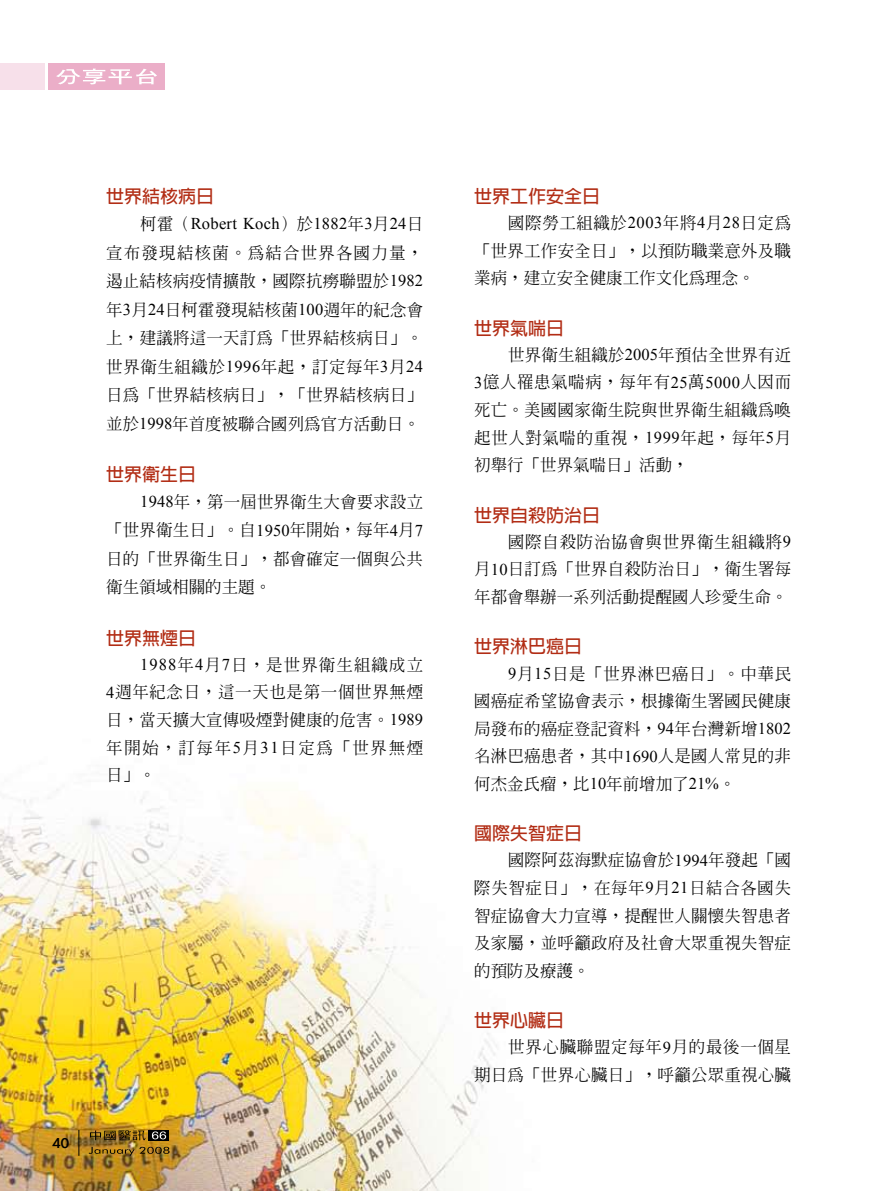
<style>
.page{position:relative;width:893px;height:1191px;background:#fff}
.page>*{position:absolute;margin:0;border:0;box-sizing:border-box;transform-origin:0 0}
.t1{font:700 18px "Lin Gothic";color:#b22d15}
.t2{font:500 16.5px/27.6px "Inn Ming";letter-spacing:.01em;color:#000;text-align:justify}
.t3{font:500 16.5px/27.6px "Inn Ming";letter-spacing:.04em;color:#000;text-align:right}
.t4{font:16.5px "Times New Roman";letter-spacing:.015em;color:#000}
.t5{font:16.2px "Li Gothic Med";color:#000;scale:1.11 1}
.s1{font-family:"Inn Ming";font-weight:500}
.s2{font-family:"Times New Roman";font-weight:400}
</style>
<div class="page">
<img style="left:0;top:63px;width:497px;height:1128px">
<div style="left:49px;top:64px;width:116px;height:26px;background:#ebaec8"></div>
<div style="left:0;top:64px;width:44px;height:26px;background:#f7e0ea"></div>
<svg style="left:56px;top:69px;width:101px;height:15px"></svg>
<div style="left:149px;top:1130px;width:20px;height:10px;background:#000"></div>
<svg style="left:90px;top:1130px;width:56px;height:10px"></svg>
<svg style="left:152px;top:1131px;width:14px;height:8px"></svg>
<svg style="left:89px;top:1146px;width:81px;height:9px"></svg>
<svg style="left:79px;top:1130px;width:1px;height:25px"></svg>
<p class="t1" style="left:106px;top:187px;width:109px">世界結核病日</p>
<p class="t4" style="left:140px;top:214px;width:284px"><span class="s1">柯霍（</span>Robert Koch<span class="s1">）於</span>1882<span class="s1">年</span>3<span class="s1">月</span>24<span class="s1">日</span></p>
<p class="t2" style="left:106px;top:238px;width:318px;line-height:28.5px">宣布發現結核菌。為結合世界各國力量，遏止結核病疫情擴散，國際抗癆聯盟於<span class="s2">1982</span>年<span class="s2">3</span>月<span class="s2">24</span>日柯霍發現結核菌<span class="s2">100</span>週年的紀念會上，建議將這一天訂為「世界結核病日」。世界衛生組織於<span class="s2">1996</span>年起，訂定每年<span class="s2">3</span>月<span class="s2">24</span>日為「世界結核病日」，「世界結核病日」並於<span class="s2">1998</span>年首度被聯合國列為官方活動日。</p>
<p class="t1" style="left:106px;top:465px;width:91px">世界衛生日</p>
<p class="t2" style="left:106px;top:487px;width:318px;line-height:28.5px;text-indent:34px"><span class="s2">1948</span>年，第一屆世界衛生大會要求設立「世界衛生日」。自<span class="s2">1950</span>年開始，每年<span class="s2">4</span>月<span class="s2">7</span>日的「世界衛生日」，都會確定一個與公共衛生領域相關的主題。</p>
<p class="t1" style="left:106px;top:629px;width:91px">世界無煙日</p>
<p class="t2" style="left:106px;top:651px;width:318px;text-indent:34px"><span class="s2">1988</span>年<span class="s2">4</span>月<span class="s2">7</span>日，是世界衛生組織成立<span class="s2">4</span>週年紀念日，這一天也是第一個世界無煙日，當天擴大宣傳吸煙對健康的危害。<span class="s2">1989</span>年開始，訂每年<span class="s2">5</span>月<span class="s2">31</span>日定為「世界無煙日」。</p>
<p class="t5" style="left:53px;top:1134px;width:17px">40</p>
<p class="t1" style="left:474px;top:187px;width:127px">世界工作安全日</p>
<p class="t2" style="left:474px;top:209px;width:318px;text-indent:34px">國際勞工組織於<span class="s2">2003</span>年將<span class="s2">4</span>月<span class="s2">28</span>日定為「世界工作安全日」，以預防職業意外及職業病，建立安全健康工作文化為理念。</p>
<p class="t1" style="left:474px;top:319px;width:91px">世界氣喘日</p>
<p class="t2" style="left:474px;top:341px;width:318px;text-indent:34px">世界衛生組織於<span class="s2">2005</span>年預估全世界有近<span class="s2">3</span>億人罹患氣喘病，每年有<span class="s2">25</span>萬<span class="s2">5000</span>人因而死亡。美國國家衛生院與世界衛生組織為喚起世人對氣喘的重視，<span class="s2">1999</span>年起，每年<span class="s2">5</span>月初舉行「世界氣喘日」活動，</p>
<p class="t1" style="left:474px;top:506px;width:127px">世界自殺防治日</p>
<p class="t2" style="left:474px;top:528px;width:318px;text-indent:34px">國際自殺防治協會與世界衛生組織將<span class="s2">9</span>月<span class="s2">10</span>日訂為「世界自殺防治日」，衛生署每年都會舉辦一系列活動提醒國人珍愛生命。</p>
<p class="t1" style="left:474px;top:637px;width:109px">世界淋巴癌日</p>
<p class="t2" style="left:474px;top:659px;width:318px;text-indent:34px"><span class="s2">9</span>月<span class="s2">15</span>日是「世界淋巴癌日」。中華民國癌症希望協會表示，根據衛生署國民健康局發布的癌症登記資料，<span class="s2">94</span>年台灣新增<span class="s2">1802</span>名淋巴癌患者，其中<span class="s2">1690</span>人是國人常見的非何杰金氏瘤，比<span class="s2">10</span>年前增加了<span class="s2">21%</span>。</p>
<p class="t1" style="left:474px;top:824px;width:109px">國際失智症日</p>
<p class="t2" style="left:474px;top:846px;width:318px;text-indent:34px">國際阿茲海默症協會於<span class="s2">1994</span>年發起「國際失智症日」，在每年<span class="s2">9</span>月<span class="s2">21</span>日結合各國失智症協會大力宣導，提醒世人關懷失智患者及家屬，並呼籲政府及社會大眾重視失智症的預防及療護。</p>
<p class="t1" style="left:474px;top:1011px;width:91px">世界心臟日</p>
<p class="t3" style="left:474px;top:1033px;width:318px">世界心臟聯盟定每年<span class="s2">9</span>月的最後一個星<br>期日為「世界心臟日」，呼籲公眾重視心臟</p>
</div>
